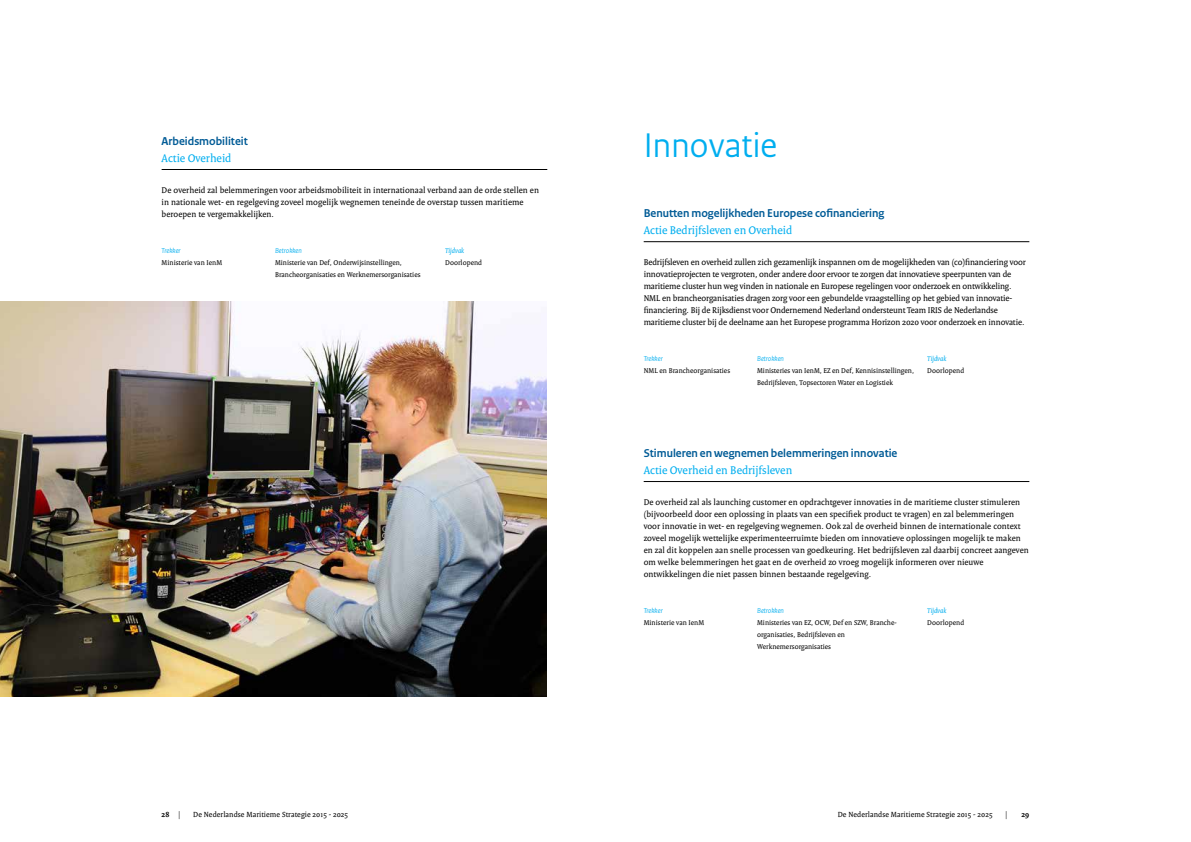
<style>
.page{position:relative;width:1191px;height:842px;background:#fff}
.page>*{position:absolute;margin:0;border:0;box-sizing:border-box;transform-origin:0 0}
.t1{font:36px "Rijksoverheid Sans";letter-spacing:.005em;color:#00aeef}
.t2{font:700 12px "Rijksoverheid Sans";color:#005b96}
.t3{font:12px "Rijksoverheid Serif";color:#00aeef}
.t4{font:9px/12px "Rijksoverheid Serif";letter-spacing:.005em;color:#000}
.t5{font:8px "Rijksoverheid Serif";letter-spacing:.01em;color:#000}
.t6{font:700 8px "Rijksoverheid Serif";color:#000}
.t7{font:7.5px/12px "Rijksoverheid Serif";color:#000}
.t8{font:italic 7.5px "Rijksoverheid Sans";color:#00aeef}
.t9{font:italic 7.5px "Rijksoverheid Serif";letter-spacing:.005em;color:#00aeef}
.s1{font-weight:400}
</style>
<div class="page">
<hr style="left:643px;top:241px;width:386px;height:1px;background:#000">
<hr style="left:643px;top:481px;width:386px;height:1px;background:#000">
<hr style="left:162px;top:169px;width:385px;height:1px;background:#000">
<img style="left:0;top:302px;width:546px;height:394px">
<h2 class="t2" style="left:162px;top:135px;width:88px">Arbeidsmobiliteit</h2>
<h2 class="t3" style="left:162px;top:151px;width:71px">Actie Overheid</h2>
<p class="t4" style="left:162px;top:184px;width:379px">De overheid zal belemmeringen voor arbeidsmobiliteit in internationaal verband aan de orde stellen en in nationale wet- en regelgeving zoveel mogelijk wegnemen teneinde de overstap tussen maritieme beroepen te vergemakkelijken.</p>
<p class="t8" style="left:162px;top:247px;width:21px">Trekker</p>
<p class="t7" style="left:162px;top:257px;width:62px">Ministerie van IenM</p>
<p class="t8" style="left:275px;top:247px;width:28px">Betrokken</p>
<p class="t7" style="left:275px;top:257px;width:147px">Ministerie van Def, Onderwijsinstellingen,<br>Brancheorganisaties en Werknemersorganisaties</p>
<p class="t9" style="left:445px;top:246px;width:20px">Tijdvak</p>
<p class="t7" style="left:445px;top:257px;width:38px">Doorlopend</p>
<h1 class="t1" style="left:643px;top:125px;width:135px">Innovatie</h1>
<h2 class="t2" style="left:643px;top:207px;width:242px">Benutten mogelijkheden Europese cofinanciering</h2>
<h2 class="t3" style="left:643px;top:223px;width:150px">Actie Bedrijfsleven en Overheid</h2>
<p class="t4" style="left:643px;top:256px;width:384px">Bedrijfsleven en overheid zullen zich gezamenlijk inspannen om de mogelijkheden van (co)financiering voor innovatieprojecten te vergroten, onder andere door ervoor te zorgen dat innovatieve speerpunten van de maritieme cluster hun weg vinden in nationale en Europese regelingen voor onderzoek en ontwikkeling.<br>NML en brancheorganisaties dragen zorg voor een gebundelde vraagstelling op het gebied van innovatie&shy;financiering. Bij de Rijksdienst voor Ondernemend Nederland ondersteunt Team IRIS de Nederlandse maritieme cluster bij de deelname aan het Europese programma Horizon 2020 voor onderzoek en innovatie.</p>
<p class="t8" style="left:643px;top:355px;width:21px">Trekker</p>
<p class="t7" style="left:643px;top:365px;width:88px">NML en Brancheorganisaties</p>
<p class="t8" style="left:757px;top:355px;width:28px">Betrokken</p>
<p class="t7" style="left:757px;top:365px;width:158px">Ministeries van IenM, EZ en Def, Kennisinstellingen,<br>Bedrijfsleven, Topsectoren Water en Logistiek</p>
<p class="t9" style="left:927px;top:354px;width:20px">Tijdvak</p>
<p class="t7" style="left:927px;top:365px;width:38px">Doorlopend</p>
<h2 class="t2" style="left:643px;top:447px;width:255px">Stimuleren en wegnemen belemmeringen innovatie</h2>
<h2 class="t3" style="left:643px;top:463px;width:150px">Actie Overheid en Bedrijfsleven</h2>
<p class="t4" style="left:643px;top:496px;width:386px">De overheid zal als launching customer en opdrachtgever innovaties in de maritieme cluster stimuleren (bijvoorbeeld door een oplossing in plaats van een specifiek product te vragen) en zal belemmeringen voor innovatie in wet- en regelgeving wegnemen. Ook zal de overheid binnen de internationale context zoveel mogelijk wettelijke experimenteerruimte bieden om innovatieve oplossingen mogelijk te maken en zal dit koppelen aan snelle processen van goedkeuring. Het bedrijfsleven zal daarbij concreet aangeven om welke belemmeringen het gaat en de overheid zo vroeg mogelijk informeren over nieuwe ontwikkelingen die niet passen binnen bestaande regelgeving.</p>
<p class="t8" style="left:643px;top:607px;width:21px">Trekker</p>
<p class="t7" style="left:643px;top:617px;width:62px">Ministerie van IenM</p>
<p class="t8" style="left:757px;top:607px;width:28px">Betrokken</p>
<p class="t7" style="left:757px;top:617px;width:141px">Ministeries van EZ, OCW, Def en SZW, Branche&shy;organisaties, Bedrijfsleven en<br>Werknemersorganisaties</p>
<p class="t9" style="left:927px;top:606px;width:20px">Tijdvak</p>
<p class="t7" style="left:927px;top:617px;width:38px">Doorlopend</p>
<p class="t6" style="left:162px;top:810px;width:20px">28 <span class="s1">|</span></p>
<p class="t5" style="left:193px;top:810px;width:156px">De Nederlandse Maritieme Strategie 2015 - 2025</p>
<p class="t5" style="left:837px;top:810px;width:156px">De Nederlandse Maritieme Strategie 2015 - 2025</p>
<p class="t5" style="left:1005px;top:810px;width:4px">|</p>
<p class="t6" style="left:1021px;top:810px;width:9px">29</p>
</div>
